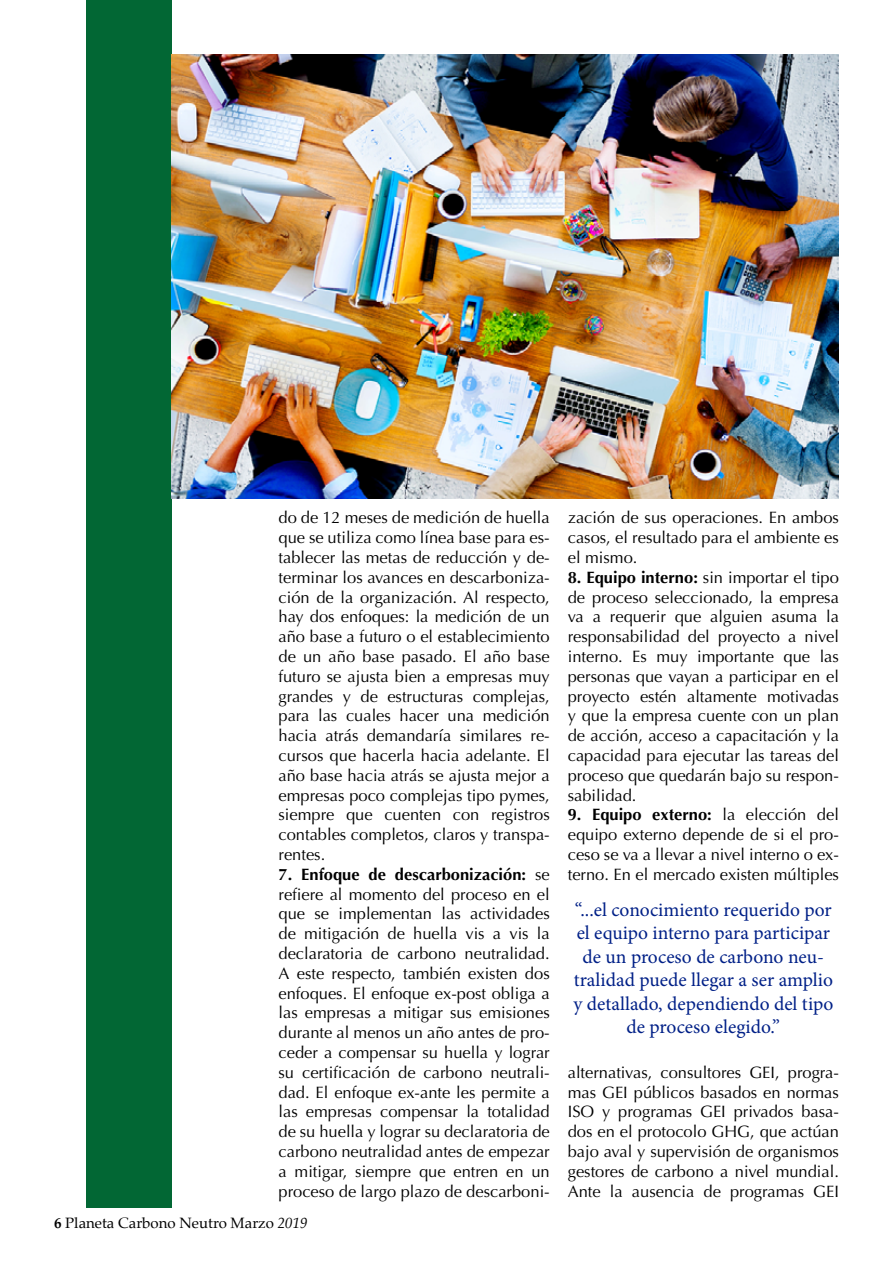
<style>
.page{position:relative;width:893px;height:1263px;background:#fff}
.page>*{position:absolute;margin:0;border:0;box-sizing:border-box;transform-origin:0 0}
.t1{font:19.5px/23.4px "Minion Pro";color:#002087;text-align:center}
.t2{font:16.5px/19.8px "Optima";color:#000;text-align:justify}
.t3{font:15px "Palatino";color:#000}
.s1{font-weight:700}
.s2{font-style:italic}
</style>
<div class="page">
<div style="left:86px;top:1px;width:85px;height:1207px;background:#026734"></div>
<img style="left:171px;top:54px;width:668px;height:445px">
<p class="t2" style="left:279px;top:508px;width:273px">do de 12 meses de medición de huella que se utiliza como línea base para es&shy;tablecer las metas de reducción y de&shy;terminar los avances en descarboniza&shy;ción de la organización. Al respecto, hay dos enfoques: la medición de un año base a futuro o el establecimiento de un año base pasado. El año base futuro se ajusta bien a empresas muy grandes y de estructuras complejas, para las cuales hacer una medición hacia atrás demandaría similares re&shy;cursos que hacerla hacia adelante. El año base hacia atrás se ajusta mejor a empresas poco complejas tipo pymes, siempre que cuenten con registros contables completos, claros y transpa&shy;rentes.</p>
<p class="t2" style="left:279px;top:864px;width:273px"><span class="s1">7. Enfoque de descarbonización:</span> se refiere al momento del proceso en el que se implementan las actividades de mitigación de huella vis a vis la declaratoria de carbono neutralidad.<br>A este respecto, también existen dos enfoques. El enfoque ex-post obliga a las empresas a mitigar sus emisiones durante al menos un año antes de pro&shy;ceder a compensar su huella y lograr su certificación de carbono neutrali&shy;dad. El enfoque ex-ante les permite a las empresas compensar la totalidad de su huella y lograr su declaratoria de carbono neutralidad antes de empezar a mitigar, siempre que entren en un proceso de largo plazo de descarboni-</p>
<p class="t3" style="left:54px;top:1210px;width:255px"><span class="s1">6</span> Planeta Carbono Neutro Marzo <span class="s2">2019</span></p>
<p class="t2" style="left:568px;top:508px;width:273px">zación de sus operaciones. En ambos casos, el resultado para el ambiente es el mismo.</p>
<p class="t2" style="left:568px;top:567px;width:273px"><span class="s1">8. Equipo interno:</span> sin importar el tipo de proceso seleccionado, la empresa va a requerir que alguien asuma la responsabilidad del proyecto a nivel interno. Es muy importante que las personas que vayan a participar en el proyecto estén altamente motivadas y que la empresa cuente con un plan de acción, acceso a capacitación y la capacidad para ejecutar las tareas del proceso que quedarán bajo su respon&shy;sabilidad.</p>
<p class="t2" style="left:568px;top:805px;width:273px"><span class="s1">9. Equipo externo:</span> la elección del equipo externo depende de si el pro&shy;ceso se va a llevar a nivel interno o ex&shy;terno. En el mercado existen múltiples</p>
<p class="t1" style="left:573px;top:898px;width:261px">“...el conocimiento requerido por el equipo interno para participar de un proceso de carbono neu&shy;tralidad puede llegar a ser amplio y detallado, dependiendo del tipo de proceso elegido.”</p>
<p class="t2" style="left:568px;top:1062px;width:273px">alternativas, consultores GEI, progra&shy;mas GEI públicos basados en normas ISO y programas GEI privados basa&shy;dos en el protocolo GHG, que actúan bajo aval y supervisión de organismos gestores de carbono a nivel mundial.<br>Ante la ausencia de programas GEI</p>
</div>
